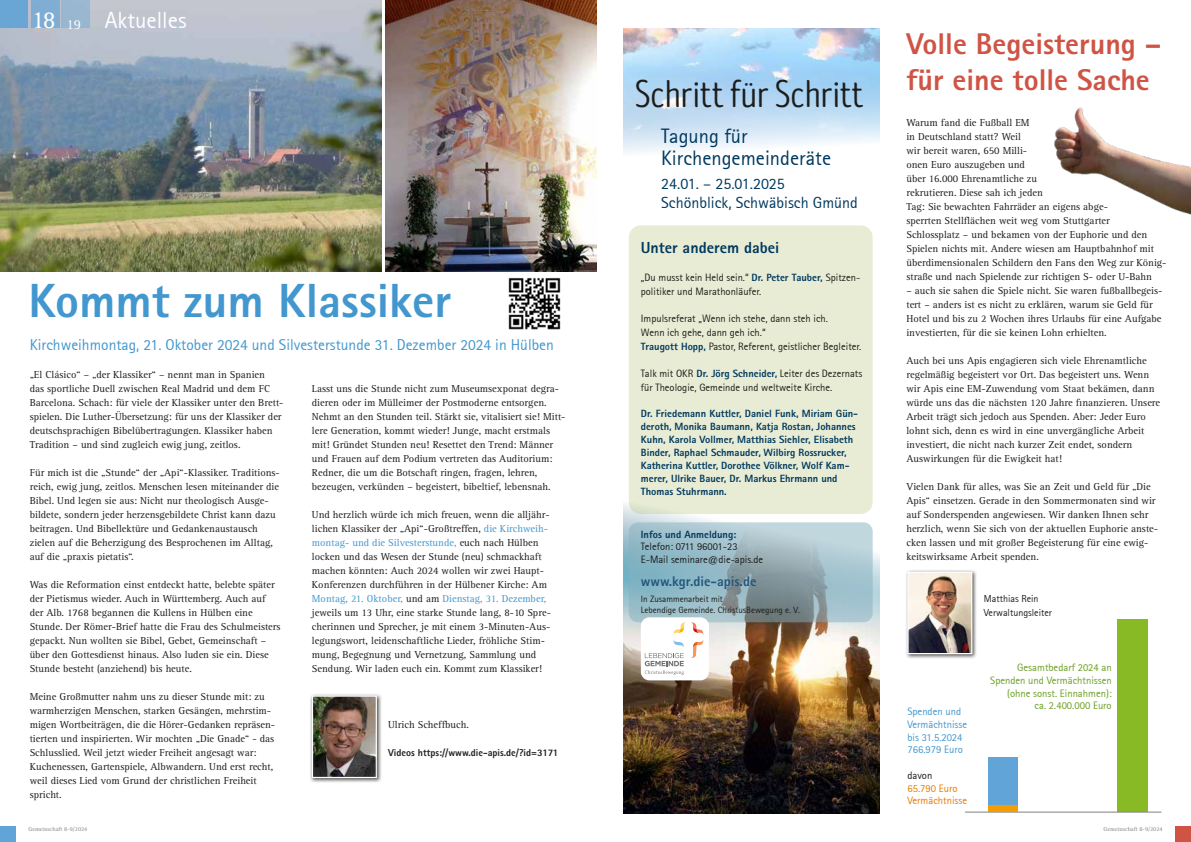
<style>
.page{position:relative;width:1191px;height:842px;background:#fff}
.page>*{position:absolute;margin:0;border:0;box-sizing:border-box;transform-origin:0 0}
.t1{font:800 48px "Rotis Sans Serif Pro";color:#4297cf}
.t2{font:38.6px "Intro Head R Base";letter-spacing:-.005em;color:#1d1d1b}
.t3{font:800 30px/36px "Rotis Sans Serif Pro";color:#cf5445}
.t4{font:23px "Agfa Rotis Sans Serif";color:#fff}
.t5{font:20.5px/22px "Agfa Rotis Sans Serif";color:#00395f}
.t6{font:16px/19.2px "Agfa Rotis Sans Serif";color:#00395f}
.t7{font:800 16px "Rotis Sans Serif Pro";color:#00395f}
.t8{font:15.5px "Agfa Rotis Sans Serif";color:#4297cf}
.t9{font:800 14px "Rotis Sans Serif Pro";color:#24567c}
.t10{font:10.6px/12.7px "Agfa Rotis Sans Serif";color:#6c9f23;text-align:right}
.t11{font:10.6px/12.7px "Agfa Rotis Sans Serif";color:#4297cf}
.t12{font:10.6px/12.7px "Agfa Rotis Sans Serif";color:#e77b00}
.t13{font:10.6px "Agfa Rotis Sans Serif";color:#1d1d1b}
.t14{font:10.5px/14px "Agfa Rotis Sans Serif";color:#1d1d1b}
.t15{font:800 10.5px/13px "Rotis Sans Serif Pro";color:#00395f}
.t16{font:10.4px/14px "Rotis Serif Std";color:#1d1d1b}
.t17{font:800 10px "Rotis Sans Serif Pro";color:#1d1d1b}
.t18{font:10px/14px "Agfa Rotis Sans Serif";color:#1d1d1b}
.t19{font:9px/10.8px "Agfa Rotis Sans Serif";color:#1d1d1b}
.t20{font:6px "Rotis Serif Std";color:#878787}
.s1{font-family:"Rotis Serif Std";font-size:25px}
.s2{font-family:"Rotis Serif Std";font-size:14px}
.s3{color:#4297cf}
.s4{font-family:"Rotis Sans Serif Pro";font-weight:800;color:#00395f}
</style>
<div class="page">
<img style="left:0;top:0;width:382px;height:272px">
<div style="left:0;top:826px;width:16px;height:16px;background:#61a4d7"></div>
<div style="left:1175px;top:826px;width:16px;height:16px;background:#cf5445"></div>
<div style="left:31px;top:0;width:28px;height:28px;background:#7fadd2"></div>
<div style="left:62px;top:0;width:28px;height:28px;background:#9ab7d0"></div>
<div style="left:0;top:0;width:28px;height:28px;background:#6aa6d5"></div>
<img style="left:624px;top:28px;width:255px;height:125px">
<img style="left:624px;top:494px;width:255px;height:320px">
<svg style="left:629px;top:522px;width:243px;height:100px;background:#9ab6c0"></svg>
<div style="left:641px;top:617px;width:68px;height:63px;background:#fff;border-radius:9px"></div>
<svg style="left:645px;top:622px;width:58px;height:53px"></svg>
<div style="left:629px;top:225px;width:243px;height:289px;background:#e9ecd4;border-radius:12px"></div>
<div style="left:905px;top:569px;width:72px;height:90px;background:#1d1d1b;opacity:.75"></div>
<img style="left:909px;top:574px;width:61px;height:78px">
<div style="left:907px;top:572px;width:65px;height:82px;border:1px solid #fff"></div>
<div style="left:310px;top:693px;width:72px;height:90px;background:#1d1d1b;opacity:.75"></div>
<img style="left:314px;top:697px;width:61px;height:79px">
<div style="left:312px;top:695px;width:65px;height:83px;border:1px solid #fff"></div>
<div style="left:988px;top:757px;width:29px;height:54px;background:#61a4d7"></div>
<div style="left:1117px;top:620px;width:30px;height:192px;background:#87ba25"></div>
<hr style="left:965px;top:811px;width:196px;height:2px;background:#878787">
<img style="left:386px;top:0;width:210px;height:272px">
<img style="left:1054px;top:107px;width:137px;height:108px">
<div style="left:988px;top:805px;width:29px;height:6px;background:#f59c00"></div>
<img style="left:508px;top:277px;width:53px;height:53px">
<h3 class="t4" style="left:31px;top:7px;width:156px"><span class="s1">18</span> <span class="s2">19</span> Aktuelles</h3>
<h1 class="t1" style="left:28px;top:270px;width:424px">Kommt zum Klassiker</h1>
<h3 class="t8" style="left:30px;top:336px;width:525px">Kirchweihmontag, 21. Oktober 2024 und Silvesterstunde 31. Dezember 2024 in Hülben</h3>
<p class="t16" style="left:30px;top:368px;width:255px">„El Clásico“ – „der Klassiker“ – nennt man in Spanien<br>das sportliche Duell zwischen Real Madrid und dem FC Barcelona. Schach: für viele der Klassiker unter den Brett&shy;spielen. Die Luther-Übersetzung: für uns der Klassiker der deutschsprachigen Bibelübertragungen. Klassiker haben Tradition – und sind zugleich ewig jung, zeitlos.</p>
<p class="t16" style="left:30px;top:466px;width:252px">Für mich ist die „Stunde“ der „Api“-Klassiker. Traditions&shy;reich, ewig jung, zeitlos. Menschen lesen miteinander die Bibel. Und legen sie aus: Nicht nur theologisch Ausge&shy;bildete, sondern jeder herzensgebildete Christ kann dazu beitragen. Und Bibellektüre und Gedankenaustausch zielen auf die Beherzigung des Besprochenen im Alltag, auf die „praxis pietatis“.</p>
<p class="t16" style="left:30px;top:578px;width:252px">Was die Reformation einst entdeckt hatte, belebte später der Pietismus wieder. Auch in Württemberg. Auch auf der Alb. 1768 begannen die Kullens in Hülben eine Stunde. Der Römer-Brief hatte die Frau des Schulmeisters gepackt. Nun wollten sie Bibel, Gebet, Gemeinschaft – über den Gottesdienst hinaus. Also luden sie ein. Diese Stunde besteht (anziehend) bis heute.</p>
<p class="t16" style="left:30px;top:690px;width:247px">Meine Großmutter nahm uns zu dieser Stunde mit: zu warmherzigen Menschen, starken Gesängen, mehrstim&shy;migen Wortbeiträgen, die die Hörer-Gedanken repräsen&shy;tierten und inspirierten. Wir mochten „Die Gnade“ - das Schlusslied. Weil jetzt wieder Freiheit angesagt war:<br>Kuchenessen, Gartenspiele, Albwandern. Und erst recht, weil dieses Lied vom Grund der christlichen Freiheit spricht.</p>
<p class="t16" style="left:312px;top:382px;width:255px">Lasst uns die Stunde nicht zum Museumsexponat degra&shy;dieren oder im Mülleimer der Postmoderne entsorgen.<br>Nehmt an den Stunden teil. Stärkt sie, vitalisiert sie! Mitt&shy;lere Generation, kommt wieder! Junge, macht erstmals mit! Gründet Stunden neu! Resettet den Trend: Männer und Frauen auf dem Podium vertreten das Auditorium:<br>Redner, die um die Botschaft ringen, fragen, lehren, bezeugen, verkünden – begeistert, bibeltief, lebensnah.</p>
<p class="t16" style="left:312px;top:508px;width:240px">Und herzlich würde ich mich freuen, wenn die alljähr&shy;lichen Klassiker der „Api“-Großtreffen, <span class="s3">die Kirchweih&shy;montag- und die Silvesterstunde,</span> euch nach Hülben locken und das Wesen der Stunde (neu) schmackhaft machen könnten: Auch 2024 wollen wir zwei Haupt-Konferenzen durchführen in der Hülbener Kirche: Am <span class="s3">Montag, 21. Oktober,</span> und am <span class="s3">Dienstag, 31. Dezember, </span>jeweils um 13 Uhr, eine starke Stunde lang, 8-10 Spre&shy;cherinnen und Sprecher, je mit einem 3-Minuten-Aus&shy;legungswort, leidenschaftliche Lieder, fröhliche Stim&shy;mung, Begegnung und Vernetzung, Sammlung und Sendung. Wir laden euch ein. Kommt zum Klassiker!</p>
<p class="t16" style="left:388px;top:718px;width:82px">Ulrich Scheffbuch.</p>
<p class="t17" style="left:388px;top:746px;width:171px">Videos https://www.die-apis.de/?id=3171</p>
<h2 class="t2" style="left:634px;top:73px;width:231px">Schritt für Schritt</h2>
<h3 class="t5" style="left:661px;top:124px;width:171px">Tagung für<br>Kirchengemeinderäte</h3>
<h3 class="t6" style="left:661px;top:174px;width:198px">24.01. – 25.01.2025<br>Schönblick, Schwäbisch Gmünd</h3>
<h3 class="t7" style="left:641px;top:237px;width:140px">Unter anderem dabei</h3>
<p class="t14" style="left:641px;top:270px;width:221px">„Du musst kein Held sein.“ <span class="s4">Dr. Peter Tauber,</span> Spitzen&shy;politiker und Marathonläufer.</p>
<p class="t14" style="left:641px;top:311px;width:222px">Impulsreferat „Wenn ich stehe, dann steh ich.<br>Wenn ich gehe, dann geh ich.“<br><span class="s4">Traugott Hopp,</span> Pastor, Referent, geistlicher Begleiter.</p>
<p class="t14" style="left:641px;top:366px;width:223px">Talk mit OKR <span class="s4">Dr. Jörg Schneider,</span> Leiter des Dezernats für Theologie, Gemeinde und weltweite Kirche.</p>
<p class="t15" style="left:641px;top:407px;width:219px">Dr. Friedemann Kuttler, Daniel Funk, Miriam Gün&shy;deroth, Monika Baumann, Katja Rostan, Johannes Kuhn, Karola Vollmer, Matthias Siehler, Elisabeth Binder, Raphael Schmauder, Wilbirg Rossrucker, Katherina Kuttler, Dorothee Völkner, Wolf Kam&shy;merer, Ulrike Bauer, Dr. Markus Ehrmann und Thomas Stuhrmann.</p>
<p class="t15" style="left:641px;top:527px;width:97px">Infos und Anmeldung:</p>
<p class="t14" style="left:641px;top:540px;width:124px;line-height:12.6px">Telefon: 0711 96001-23<br>E-Mail seminare@die-apis.de</p>
<h3 class="t9" style="left:641px;top:572px;width:117px">www.kgr.die-apis.de</h3>
<p class="t19" style="left:641px;top:593px;width:160px">In Zusammenarbeit mit<br>Lebendige Gemeinde. ChristusBewegung e. V.</p>
<h3 class="t3" style="left:906px;top:25px;width:257px">Volle Begeisterung – für eine tolle Sache</h3>
<p class="t16" style="left:906px;top:116px;width:262px">Warum fand die Fußball EM<br>in Deutschland statt? Weil<br>wir bereit waren, 650 Milli-<br>onen Euro auszugeben und<br>über 16.000 Ehrenamtliche zu<br>rekrutieren. Diese sah ich jeden<br>Tag: Sie bewachten Fahrräder an eigens abge-<br>sperrten Stellflächen weit weg vom Stuttgarter<br>Schlossplatz – und bekamen von der Euphorie und den Spielen nichts mit. Andere wiesen am Hauptbahnhof mit überdimensionalen Schildern den Fans den Weg zur König&shy;straße und nach Spielende zur richtigen S- oder U-Bahn</p>
<p class="t16" style="left:906px;top:284px;width:257px">– auch sie sahen die Spiele nicht. Sie waren fußballbegeis&shy;tert – anders ist es nicht zu erklären, warum sie Geld für Hotel und bis zu 2 Wochen ihres Urlaubs für eine Aufgabe investierten, für die sie keinen Lohn erhielten.</p>
<p class="t16" style="left:906px;top:354px;width:255px">Auch bei uns Apis engagieren sich viele Ehrenamtliche regelmäßig begeistert vor Ort. Das begeistert uns. Wenn wir Apis eine EM-Zuwendung vom Staat bekämen, dann würde uns das die nächsten 120 Jahre finanzieren. Unsere Arbeit trägt sich jedoch aus Spenden. Aber: Jeder Euro lohnt sich, denn es wird in eine unvergängliche Arbeit investiert, die nicht nach kurzer Zeit endet, sondern Auswirkungen für die Ewigkeit hat!</p>
<p class="t16" style="left:906px;top:480px;width:253px">Vielen Dank für alles, was Sie an Zeit und Geld für „Die Apis“ einsetzen. Gerade in den Sommermonaten sind wir auf Sonderspenden angewiesen. Wir danken Ihnen sehr herzlich, wenn Sie sich von der aktuellen Euphorie anste&shy;cken lassen und mit großer Begeisterung für eine ewig&shy;keitswirksame Arbeit spenden.</p>
<p class="t18" style="left:983px;top:592px;width:70px">Matthias Rein<br>Verwaltungsleiter</p>
<p class="t11" style="left:907px;top:705px;width:61px">Spenden und<br>Vermächtnisse bis 31.5.2024<br>766.979 Euro</p>
<p class="t13" style="left:907px;top:769px;width:26px">davon</p>
<p class="t12" style="left:907px;top:781px;width:61px">65.790 Euro<br>Vermächtnisse</p>
<p class="t10" style="left:990px;top:661px;width:123px">Gesamtbedarf 2024 an<br>Spenden und Vermächtnissen (ohne sonst. Einnahmen):<br>ca. 2.400.000 Euro</p>
<p class="t20" style="left:28px;top:825px;width:61px">Gemeinschaft 8-9/2024</p>
<p class="t20" style="left:1103px;top:825px;width:61px">Gemeinschaft 8-9/2024</p>
</div>
